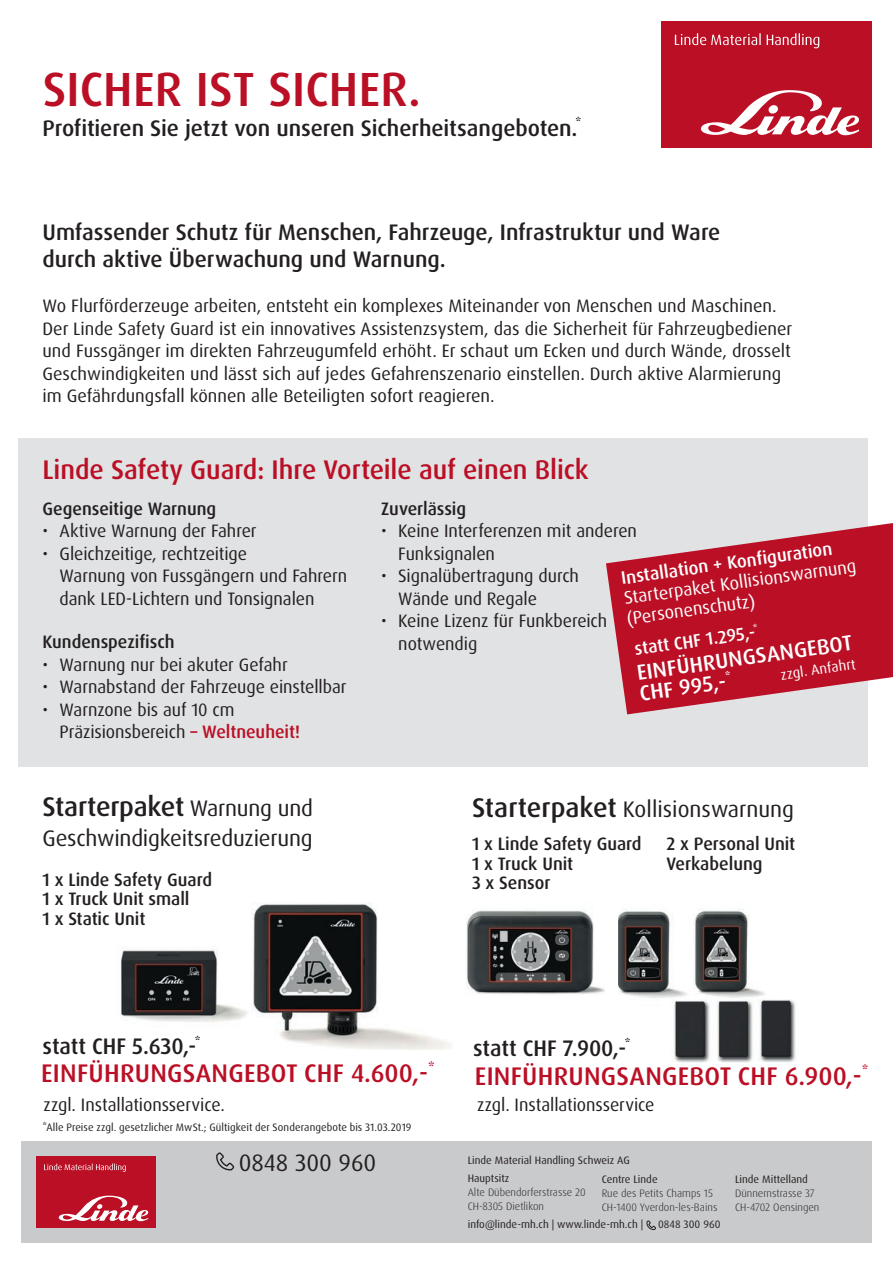
<style>
.page{position:relative;width:893px;height:1263px;background:#fff}
.page>*{position:absolute;margin:0;border:0;box-sizing:border-box;transform-origin:0 0}
.t1{font:500 48px "Dax Pro";color:#ba0f25}
.t2{font:500 27px "Dax Pro";letter-spacing:-.005em;color:#ba0f25}
.t3{font:500 27px "Dax Pro";letter-spacing:-.01em;color:#231f20}
.t4{font:500 25.5px "Dax Pro";letter-spacing:.01em;color:#ba0f25}
.t5{font:23.85px "Dax Pro";color:#231f20}
.t6{font:500 22.5px/27px "Dax Pro";letter-spacing:-.005em;color:#231f20}
.t7{font:22.5px "Dax Pro";letter-spacing:-.01em;color:#231f20}
.t8{font:500 21.6px/21px "Dax Pro";color:#fff}
.t9{font:18px/22.5px "Dax Pro";color:#231f20}
.t10{font:500 18px/19.5px "Dax Pro";color:#231f20}
.t11{font:18px/20.4px "Dax Pro";color:#fff}
.t12{font:500 18px "Dax Pro";color:#fff}
.t13{font:14.4px "Dax Pro";color:#fff}
.t14{font:10.8px/18px "Dax Pro";color:#231f20}
.t15{font:300 10.8px/14.1px "Dax Pro";color:#231f20}
.s1{font-weight:500;color:#ba0f25}
.s2{font-weight:400;font-size:22.5px}
.s3{font-weight:500;font-size:27px}
</style>
<div class="page">
<div style="left:661px;top:21px;width:210px;height:127px;background:#ba0f25"></div>
<svg style="left:701px;top:90px;width:159px;height:45px"></svg>
<svg style="left:675px;top:33px;width:86px;height:12px"></svg>
<svg style="left:767px;top:33px;width:52px;height:15px"></svg>
<img style="left:251px;top:904px;width:199px;height:145px">
<img style="left:120px;top:949px;width:127px;height:73px">
<img style="left:466px;top:910px;width:139px;height:85px">
<div style="left:19px;top:438px;width:849px;height:328px;background:#e1e2e4"></div>
<svg style="left:606px;top:523px;width:287px;height:191px;fill:#ba0f25"></svg>
<div style="left:21px;top:1141px;width:851px;height:102px;background:#c9cacc"></div>
<div style="left:36px;top:1157px;width:119px;height:71px;background:#ba0f25"></div>
<svg style="left:59px;top:1196px;width:90px;height:25px"></svg>
<svg style="left:44px;top:1163px;width:82px;height:9px"></svg>
<svg style="left:646px;top:1220px;width:10px;height:10px"></svg>
<svg style="left:216px;top:1152px;width:19px;height:19px"></svg>
<img style="left:618px;top:910px;width:69px;height:88px">
<img style="left:694px;top:909px;width:72px;height:89px">
<img style="left:672px;top:999px;width:124px;height:64px">
<h1 class="t1" style="left:43px;top:58px;width:380px">SICHER IST SICHER.</h1>
<p class="t6" style="left:43px;top:114px;width:540px">Profitieren Sie jetzt von unseren Sicherheitsangeboten.<sup>*</sup></p>
<p class="t6" style="left:43px;top:219px;width:679px">Umfassender Schutz für Menschen, Fahrzeuge, Infrastruktur und Ware durch aktive Überwachung und Warnung.</p>
<p class="t9" style="left:43px;top:295px;width:751px">Wo Flurförderzeuge arbeiten, entsteht ein komplexes Miteinander von Menschen und Maschinen.<br>Der Linde Safety Guard ist ein innovatives Assistenzsystem, das die Sicherheit für Fahrzeugbediener und Fussgänger im direkten Fahrzeugumfeld erhöht. Er schaut um Ecken und durch Wände, drosselt Geschwindigkeiten und lässt sich auf jedes Gefahrenszenario einstellen. Durch aktive Alarmierung im Gefährdungsfall können alle Beteiligten sofort reagieren.</p>
<h2 class="t2" style="left:43px;top:452px;width:548px">Linde Safety Guard: Ihre Vorteile auf einen Blick</h2>
<p class="t10" style="left:43px;top:499px;width:175px">Gegenseitige Warnung</p>
<p class="t9" style="left:43px;top:520px;width:215px">• Aktive Warnung der Fahrer</p>
<p class="t9" style="left:60px;top:542px;width:289px;text-indent:-17px">• Gleichzeitige, rechtzeitige<br>Warnung von Fussgängern und Fahrern dank LED-Lichtern und Tonsignalen</p>
<p class="t10" style="left:43px;top:632px;width:134px">Kundenspezifisch</p>
<p class="t9" style="left:43px;top:653px;width:247px">• Warnung nur bei akuter Gefahr</p>
<p class="t9" style="left:43px;top:676px;width:306px">• Warnabstand der Fahrzeuge einstellbar</p>
<p class="t9" style="left:60px;top:698px;width:242px;text-indent:-17px">• Warnzone bis auf 10 cm<br>Präzisionsbereich <span class="s1">– Weltneuheit!</span></p>
<p class="t10" style="left:381px;top:499px;width:86px">Zuverlässig</p>
<p class="t9" style="left:398px;top:520px;width:240px;text-indent:-17px">• Keine Interferenzen mit anderen<br>Funksignalen</p>
<p class="t9" style="left:398px;top:565px;width:182px;text-indent:-17px">• Signalübertragung durch<br>Wände und Regale</p>
<p class="t9" style="left:398px;top:610px;width:210px;text-indent:-17px">• Keine Lizenz für Funkbereich notwendig</p>
<p class="t12" style="left:620px;top:567px;width:214px;rotate:-8deg">Installation + Konfiguration</p>
<p class="t11" style="left:623px;top:588px;width:236px;rotate:-8deg">Starterpaket Kollisionswarnung (Personenschutz)</p>
<p class="t8" style="left:635px;top:662px;width:219px;rotate:-8deg">EINFÜHRUNGSANGEBOT<br>CHF 995,-<sup>*</sup></p>
<p class="t12" style="left:633px;top:637px;width:126px;rotate:-8deg">statt CHF 1.295,-<sup>*</sup></p>
<p class="t13" style="left:779px;top:665px;width:77px;rotate:-8deg">zzgl. Anfahrt</p>
<h2 class="t3" style="left:43px;top:790px;width:272px">Starterpaket <span class="s2">Warnung und</span></h2>
<p class="t7" style="left:43px;top:824px;width:272px">Geschwindigkeitsreduzierung</p>
<p class="t10" style="left:43px;top:870px;width:171px">1 x Linde Safety Guard<br>1 x Truck Unit small<br>1 x Static Unit</p>
<p class="t7" style="left:472px;top:794px;width:324px"><span class="s3">Starterpaket</span> Kollisionswarnung</p>
<p class="t10" style="left:472px;top:834px;width:171px">1 x Linde Safety Guard<br>1 x Truck Unit<br>3 x Sensor</p>
<p class="t10" style="left:666px;top:834px;width:130px">2 x Personal Unit<br>Verkabelung</p>
<p class="t6" style="left:43px;top:1033px;width:160px">statt CHF 5.630,-<sup>*</sup></p>
<h3 class="t4" style="left:41px;top:1057px;width:395px">EINFÜHRUNGSANGEBOT CHF 4.600,-<sup>*</sup></h3>
<p class="t6" style="left:473px;top:1035px;width:159px">statt CHF 7.900,-<sup>*</sup></p>
<h3 class="t4" style="left:475px;top:1060px;width:395px">EINFÜHRUNGSANGEBOT CHF 6.900,-<sup>*</sup></h3>
<p class="t9" style="left:44px;top:1093px;width:183px">zzgl. Installationsservice.</p>
<p class="t9" style="left:477px;top:1094px;width:179px">zzgl. Installationsservice</p>
<p class="t14" style="left:43px;top:1118px;width:370px">*Alle Preise zzgl. gesetzlicher MwSt.; Gültigkeit der Sonderangebote bis 31.03.2019</p>
<h3 class="t5" style="left:239px;top:1147px;width:139px">0848 300 960</h3>
<p class="t14" style="left:468px;top:1151px;width:164px">Linde Material Handling Schweiz AG<br>Hauptsitz</p>
<p class="t15" style="left:468px;top:1185px;width:120px">Alte Dübendorferstrasse 20<br>CH-8305 Dietlikon</p>
<p class="t14" style="left:468px;top:1216px;width:177px">info@linde-mh.ch | www.linde-mh.ch |</p>
<p class="t14" style="left:658px;top:1216px;width:64px">0848 300 960</p>
<p class="t14" style="left:602px;top:1170px;width:58px">Centre Linde</p>
<p class="t15" style="left:602px;top:1186px;width:117px">Rue des Petits Champs 15<br>CH-1400 Yverdon-les-Bains</p>
<p class="t14" style="left:735px;top:1170px;width:74px">Linde Mittelland</p>
<p class="t15" style="left:735px;top:1186px;width:86px">Dünnernstrasse 37<br>CH-4702 Oensingen</p>
</div>
